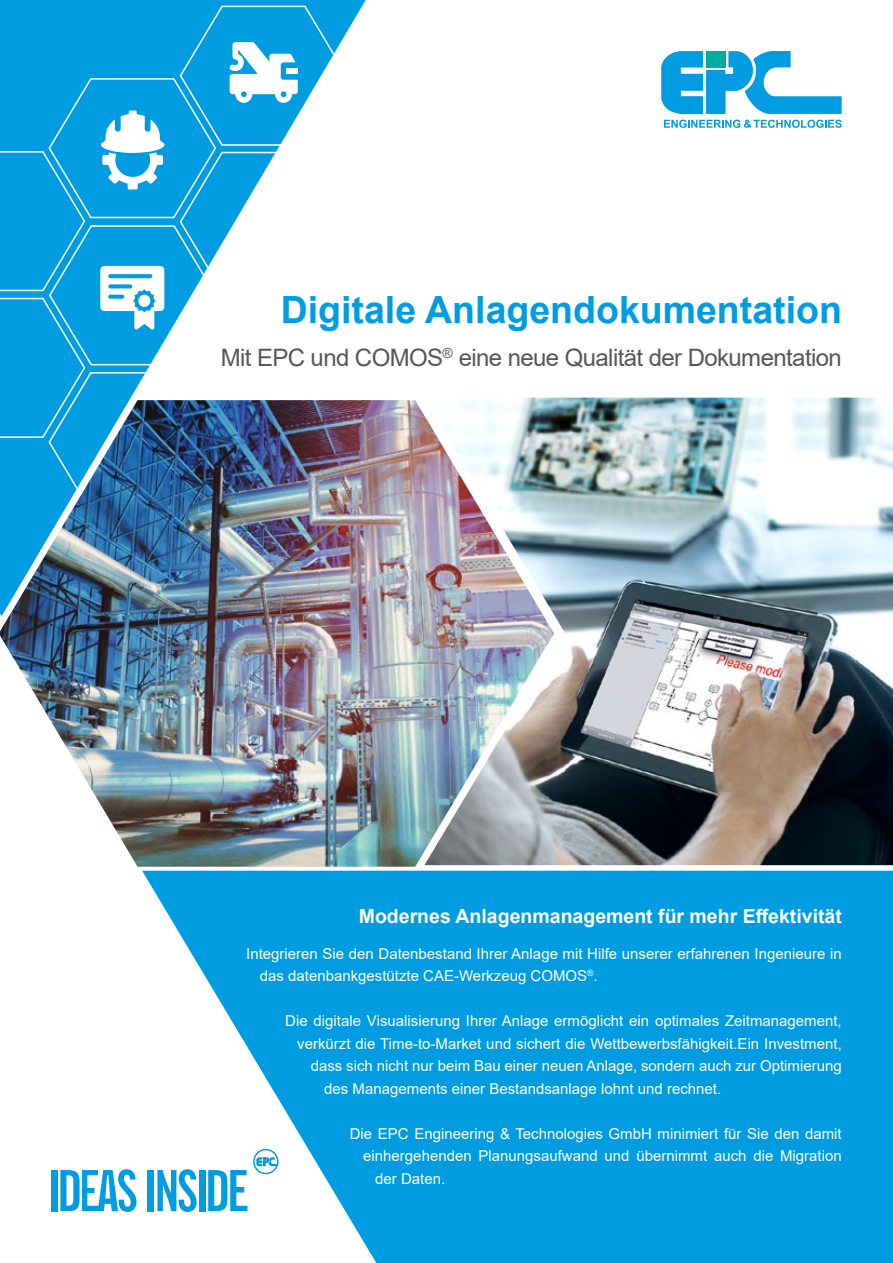
<style>
.page{position:relative;width:893px;height:1263px;background:#fff}
.page>*{position:absolute;margin:0;border:0;box-sizing:border-box;transform-origin:0 0}
.t1{font:700 37.5px "Arial";color:#009ce1}
.t2{font:24px "Arial";letter-spacing:-.025em;color:#575756}
.t3{font:700 19.5px "Arial";color:#fff}
.t4{font:15px/22.5px "Arial";color:#fff}
</style>
<div class="page">
<svg style="left:0;top:0;width:366px;height:30px;background:#24aae5"></svg>
<div style="left:51px;top:1170px;width:6px;height:41px;background:#009ce1"></div>
<svg style="left:60px;top:1169px;width:76px;height:43px"></svg>
<svg style="left:142px;top:871px;width:751px;height:392px;background:#24aae5"></svg>
<svg style="left:661px;top:51px;width:181px;height:63px"></svg>
<svg style="left:664px;top:120px;width:178px;height:8px"></svg>
<svg style="left:0;top:4px;width:348px;height:396px"></svg>
<img style="left:524px;top:398px;width:369px;height:467px">
<img style="left:0;top:400px;width:554px;height:467px">
<h1 class="t1" style="left:281px;top:284px;width:563px">Digitale Anlagendokumentation</h1>
<h2 class="t2" style="left:221px;top:341px;width:623px">Mit EPC und COMOS<sup>®</sup> eine neue Qualität der Dokumentation</h2>
<h3 class="t3" style="left:359px;top:902px;width:485px">Modernes Anlagenmanagement für mehr Effektivität</h3>
<p class="t4" style="left:260px;top:942px;width:583px;text-indent:-14px">Integrieren Sie den Datenbestand Ihrer Anlage mit Hilfe unserer erfahrenen Ingenieure in das datenbankgestützte CAE-Werkzeug COMOS<sup>®</sup>.</p>
<p class="t4" style="left:285px;top:1009px;width:558px">Die digitale Visualisierung Ihrer Anlage ermöglicht ein optimales Zeitmanagement,</p>
<p class="t4" style="left:297px;top:1032px;width:546px">verkürzt die Time-to-Market und sichert die Wettbewerbsfähigkeit.Ein Investment,</p>
<p class="t4" style="left:311px;top:1054px;width:532px">dass sich nicht nur beim Bau einer neuen Anlage, sondern auch zur Optimierung</p>
<p class="t4" style="left:324px;top:1077px;width:398px">des Managements einer Bestandsanlage lohnt und rechnet.</p>
<p class="t4" style="left:350px;top:1122px;width:493px">Die EPC Engineering &amp; Technologies GmbH minimiert für Sie den damit</p>
<p class="t4" style="left:363px;top:1144px;width:480px">einhergehenden Planungsaufwand und übernimmt auch die Migration</p>
<p class="t4" style="left:375px;top:1167px;width:72px">der Daten.</p>
</div>
